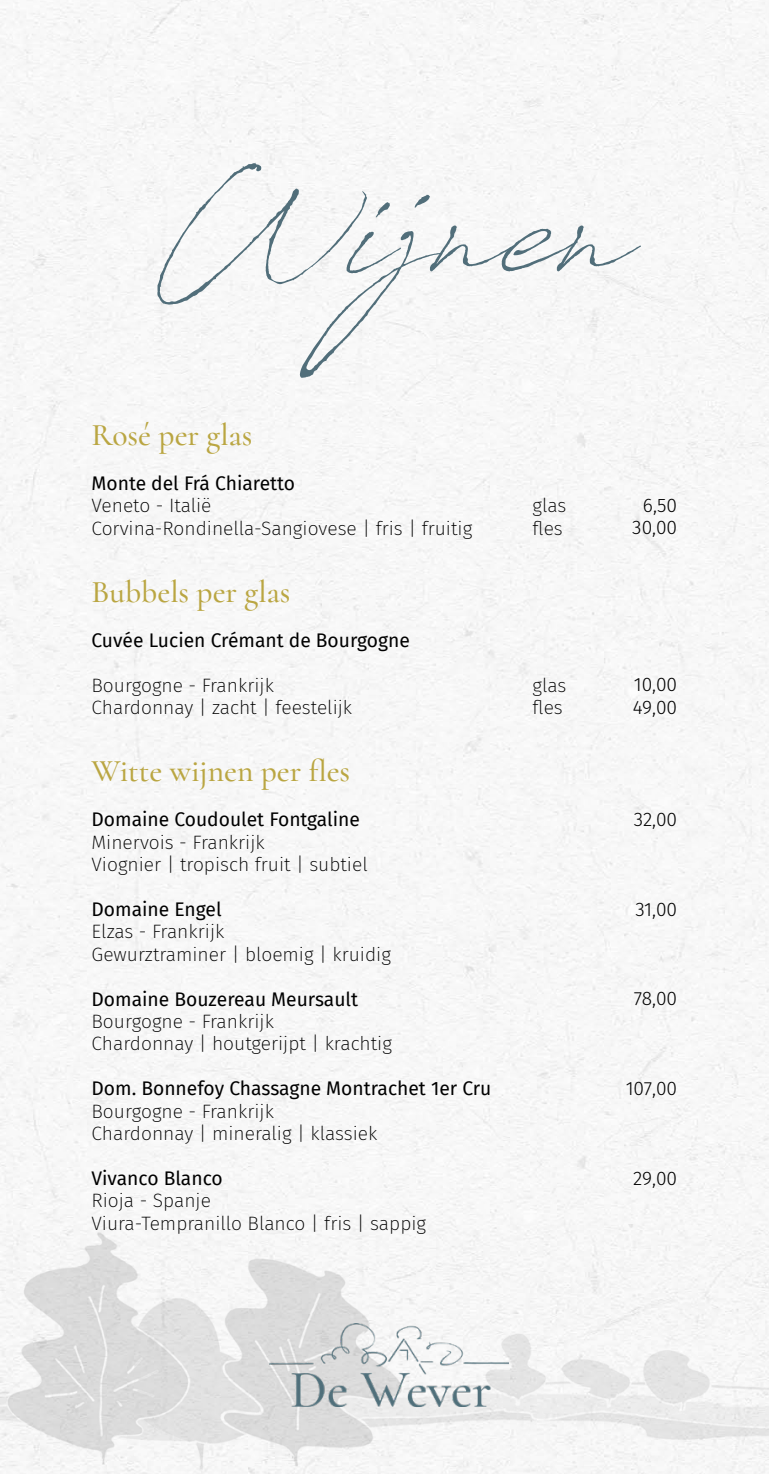
<style>
.page{position:relative;width:769px;height:1474px;background:#fff}
.page>*{position:absolute;margin:0;border:0;box-sizing:border-box;transform-origin:0 0}
.t1{font:157.5px "Antro Vectra";color:#516e7a}
.t2{font:500 31.5px "Cormorant";color:#baa642}
.t3{font:200 19.25px/22.4px "Fira Sans";color:#000}
.t4{font:19.25px "Fira Sans";color:#000}
.t5{font:300 19.25px/22.4px "Fira Sans";color:#000;text-align:center}
</style>
<div class="page">
<img style="left:0;top:1224px;width:769px;height:249px">
<img style="left:270px;top:1323px;width:238px;height:83px">
<h1 class="t1" style="left:151px;top:120px;width:478px">Wijnen</h1>
<h2 class="t2" style="left:92px;top:416px;width:162px">Rosé per glas</h2>
<p class="t4" style="left:92px;top:469px;width:205px">Monte del Frá Chiaretto</p>
<p class="t3" style="left:92px;top:494px;width:122px">Veneto - Italië</p>
<p class="t3" style="left:533px;top:494px;width:35px">glas</p>
<p class="t3" style="left:92px;top:517px;width:382px">Corvina-Rondinella-Sangiovese | fris | fruitig</p>
<p class="t3" style="left:533px;top:517px;width:32px">fles</p>
<h2 class="t2" style="left:92px;top:573px;width:201px">Bubbels per glas</h2>
<p class="t4" style="left:92px;top:625px;width:320px">Cuvée Lucien Crémant de Bourgogne</p>
<p class="t3" style="left:92px;top:673px;width:184px">Bourgogne - Frankrijk</p>
<p class="t3" style="left:533px;top:673px;width:35px">glas</p>
<p class="t3" style="left:92px;top:696px;width:262px">Chardonnay | zacht | feestelijk</p>
<p class="t3" style="left:533px;top:696px;width:32px">fles</p>
<h2 class="t2" style="left:92px;top:752px;width:260px">Witte wijnen per fles</h2>
<p class="t4" style="left:92px;top:805px;width:270px">Domaine Coudoulet Fontgaline</p>
<p class="t3" style="left:92px;top:830px;width:278px">Minervois - Frankrijk<br>Viognier | tropisch fruit | subtiel</p>
<p class="t4" style="left:92px;top:894px;width:132px">Domaine Engel</p>
<p class="t3" style="left:92px;top:920px;width:301px">Elzas - Frankrijk<br>Gewurztraminer | bloemig | kruidig</p>
<p class="t4" style="left:92px;top:984px;width:268px">Domaine Bouzereau Meursault</p>
<p class="t3" style="left:92px;top:1010px;width:302px">Bourgogne - Frankrijk<br>Chardonnay | houtgerijpt | krachtig</p>
<p class="t4" style="left:92px;top:1073px;width:401px">Dom. Bonnefoy Chassagne Montrachet 1er Cru</p>
<p class="t3" style="left:92px;top:1099px;width:287px">Bourgogne - Frankrijk<br>Chardonnay | mineralig | klassiek</p>
<p class="t4" style="left:92px;top:1163px;width:133px">Vivanco Blanco</p>
<p class="t3" style="left:92px;top:1189px;width:336px">Rioja - Spanje<br>Viura-Tempranillo Blanco | fris | sappig</p>
<p class="t5" style="left:632px;top:494px;width:46px">6,50<br>30,00</p>
<p class="t5" style="left:633px;top:673px;width:46px;text-align:left">10,00<br>49,00</p>
<p class="t5" style="left:634px;top:807px;width:45px">32,00</p>
<p class="t5" style="left:635px;top:897px;width:43px">31,00</p>
<p class="t5" style="left:634px;top:987px;width:45px">78,00</p>
<p class="t5" style="left:626px;top:1076px;width:53px">107,00</p>
<p class="t5" style="left:633px;top:1166px;width:45px">29,00</p>
</div>
